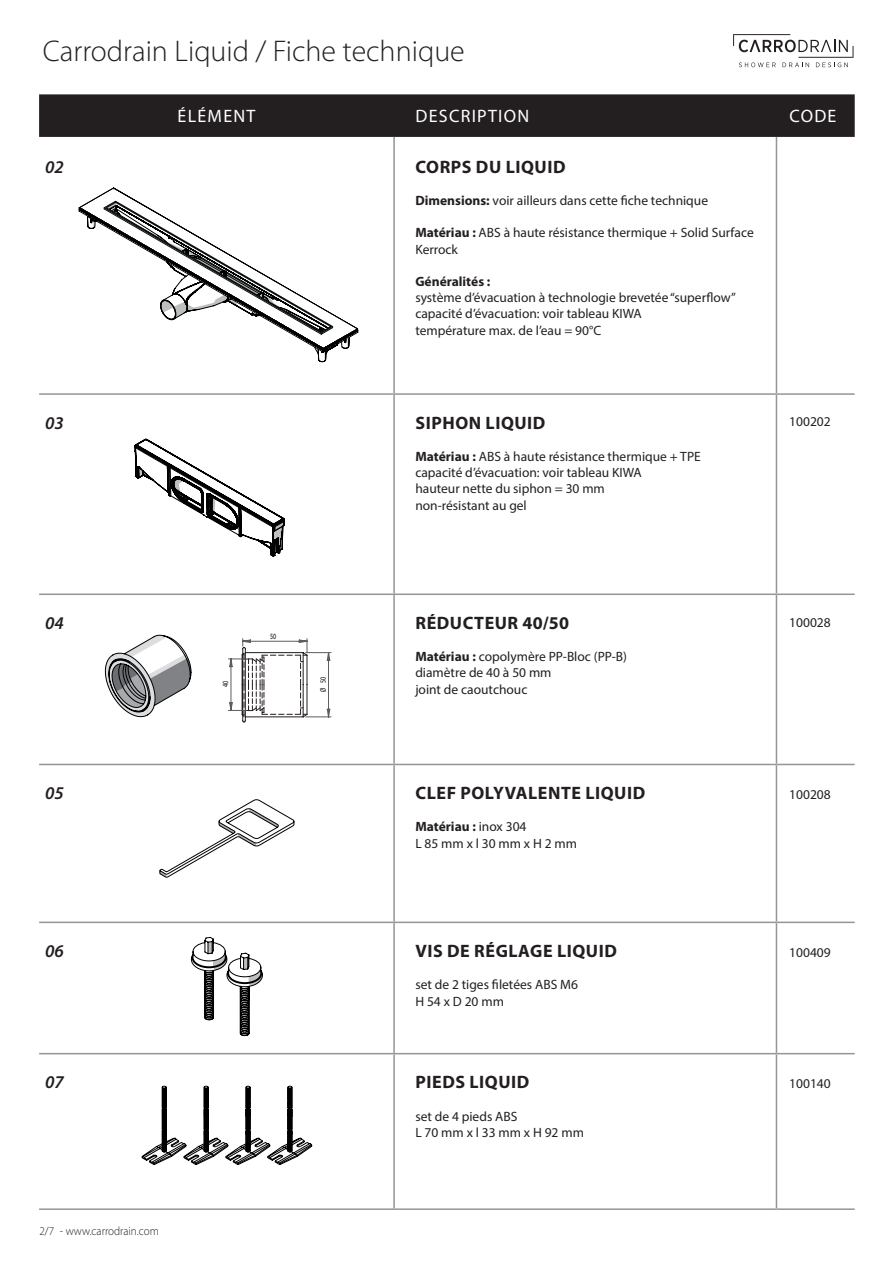
<style>
.page{position:relative;width:893px;height:1263px;background:#fff}
.page>*{position:absolute;margin:0;border:0;box-sizing:border-box;transform-origin:0 0}
.t1{font:300 30px "Myriad Pro";color:#231f20}
.t2{font:700 18px "Myriad Pro";letter-spacing:.03em;color:#231f20}
.t3{font:18px "Myriad Pro";letter-spacing:.07em;color:#fff}
.t4{font:italic 600 18px "Myriad Pro";letter-spacing:.01em;color:#231f20}
.t5{font:13.5px/16.2px "Myriad Pro";color:#231f20}
.t6{font:700 13.5px "Myriad Pro";color:#231f20}
.t7{font:300 12px "Myriad Pro";color:#231f20;scale:.93 1}
.t8{font:7.95px "Myriad Pro";color:#000002;scale:.75 1}
.s1{font-weight:700}
</style>
<div class="page">
<div style="left:39px;top:94px;width:816px;height:43px;background:#231f20"></div>
<hr style="left:393px;top:137px;width:2px;height:256px;background:#939598">
<hr style="left:776px;top:137px;width:1px;height:256px;background:#939598">
<hr style="left:393px;top:395px;width:2px;height:198px;background:#939598">
<hr style="left:776px;top:395px;width:1px;height:198px;background:#939598">
<hr style="left:394px;top:593px;width:382px;height:2px;background:#939598">
<hr style="left:393px;top:595px;width:2px;height:169px;background:#939598">
<hr style="left:776px;top:595px;width:1px;height:169px;background:#939598">
<hr style="left:393px;top:765px;width:2px;height:156px;background:#939598">
<hr style="left:776px;top:765px;width:1px;height:156px;background:#939598">
<hr style="left:393px;top:923px;width:2px;height:130px;background:#939598">
<hr style="left:776px;top:923px;width:1px;height:130px;background:#939598">
<hr style="left:393px;top:1054px;width:2px;height:154px;background:#939598">
<hr style="left:776px;top:1054px;width:1px;height:154px;background:#939598">
<hr style="left:39px;top:764px;width:355px;height:1px;background:#939598">
<hr style="left:394px;top:764px;width:382px;height:1px;background:#939598">
<hr style="left:776px;top:764px;width:79px;height:1px;background:#939598">
<hr style="left:394px;top:921px;width:382px;height:2px;background:#939598">
<hr style="left:776px;top:921px;width:79px;height:2px;background:#939598">
<hr style="left:39px;top:921px;width:355px;height:2px;background:#939598">
<hr style="left:39px;top:593px;width:355px;height:2px;background:#939598">
<hr style="left:776px;top:593px;width:79px;height:2px;background:#939598">
<hr style="left:39px;top:1208px;width:355px;height:2px;background:#939598">
<hr style="left:394px;top:1208px;width:382px;height:2px;background:#939598">
<hr style="left:776px;top:1208px;width:79px;height:2px;background:#939598">
<hr style="left:39px;top:1053px;width:355px;height:1px;background:#939598">
<hr style="left:394px;top:1053px;width:382px;height:1px;background:#939598">
<hr style="left:776px;top:1053px;width:79px;height:1px;background:#939598">
<hr style="left:39px;top:393px;width:355px;height:2px;background:#939598">
<hr style="left:394px;top:393px;width:382px;height:2px;background:#939598">
<hr style="left:776px;top:393px;width:79px;height:2px;background:#939598">
<svg style="left:135px;top:439px;width:150px;height:117px"></svg>
<svg style="left:142px;top:1086px;width:170px;height:79px"></svg>
<svg style="left:191px;top:937px;width:72px;height:99px"></svg>
<svg style="left:159px;top:799px;width:135px;height:79px"></svg>
<svg style="left:228px;top:638px;width:104px;height:84px"></svg>
<svg style="left:104px;top:634px;width:87px;height:84px"></svg>
<svg style="left:79px;top:189px;width:279px;height:173px"></svg>
<svg style="left:733px;top:34px;width:120px;height:33px"></svg>
<h1 class="t1" style="left:43px;top:33px;width:424px">Carrodrain Liquid / Fiche technique</h1>
<h2 class="t3" style="left:178px;top:105px;width:79px">ÉLÉMENT</h2>
<h2 class="t3" style="left:415px;top:105px;width:115px">DESCRIPTION</h2>
<h2 class="t3" style="left:789px;top:105px;width:49px">CODE</h2>
<h2 class="t4" style="left:45px;top:155px;width:20px">02</h2>
<h2 class="t2" style="left:415px;top:155px;width:152px">CORPS DU LIQUID</h2>
<p class="t5" style="left:415px;top:192px;width:294px"><span class="s1">Dimensions:</span> voir ailleurs dans cette fiche technique</p>
<p class="t5" style="left:415px;top:225px;width:340px"><span class="s1">Matériau :</span> ABS à haute résistance thermique + Solid Surface<br>Kerrock</p>
<p class="t6" style="left:415px;top:273px;width:77px">Généralités :</p>
<p class="t5" style="left:415px;top:289px;width:322px">système d’évacuation à technologie brevetée “superflow” capacité d’évacuation: voir tableau KIWA<br>température max. de l’eau = 90°C</p>
<h2 class="t4" style="left:45px;top:411px;width:20px">03</h2>
<h2 class="t2" style="left:415px;top:411px;width:131px">SIPHON LIQUID</h2>
<p class="t5" style="left:415px;top:448px;width:287px"><span class="s1">Matériau :</span> ABS à haute résistance thermique + TPE capacité d’évacuation: voir tableau KIWA<br>hauteur nette du siphon = 30 mm<br>non-résistant au gel</p>
<p class="t5" style="left:789px;top:413px;width:43px">100202</p>
<h2 class="t4" style="left:45px;top:611px;width:20px">04</h2>
<h2 class="t2" style="left:415px;top:611px;width:155px">RÉDUCTEUR 40/50</h2>
<p class="t5" style="left:415px;top:648px;width:213px"><span class="s1">Matériau :</span> copolymère PP-Bloc (PP-B) diamètre de 40 à 50 mm<br>joint de caoutchouc</p>
<p class="t8" style="left:270px;top:631px;width:10px">50</p>
<p class="t8" style="left:318px;top:691px;width:21px;rotate:-90deg">Ø 50</p>
<p class="t8" style="left:221px;top:687px;width:10px;rotate:-90deg">40</p>
<h2 class="t4" style="left:45px;top:781px;width:20px">05</h2>
<h2 class="t2" style="left:415px;top:781px;width:231px">CLEF POLYVALENTE LIQUID</h2>
<p class="t5" style="left:415px;top:819px;width:163px"><span class="s1">Matériau :</span> inox 304<br>L 85 mm x l 30 mm x H 2 mm</p>
<h2 class="t4" style="left:45px;top:939px;width:20px">06</h2>
<h2 class="t2" style="left:415px;top:939px;width:203px">VIS DE RÉGLAGE LIQUID</h2>
<p class="t5" style="left:415px;top:976px;width:164px">set de 2 tiges filetées ABS M6<br>H 54 x D 20 mm</p>
<h2 class="t4" style="left:45px;top:1071px;width:20px">07</h2>
<h2 class="t2" style="left:415px;top:1070px;width:115px">PIEDS LIQUID</h2>
<p class="t5" style="left:415px;top:1108px;width:170px">set de 4 pieds ABS<br>L 70 mm x l 33 mm x H 92 mm</p>
<p class="t7" style="left:40px;top:1224px;width:130px">2/7 - www.carrodrain.com</p>
<p class="t5" style="left:789px;top:614px;width:43px">100028</p>
<p class="t5" style="left:789px;top:786px;width:43px">100208</p>
<p class="t5" style="left:789px;top:944px;width:43px">100409</p>
<p class="t5" style="left:789px;top:1075px;width:43px">100140</p>
</div>
